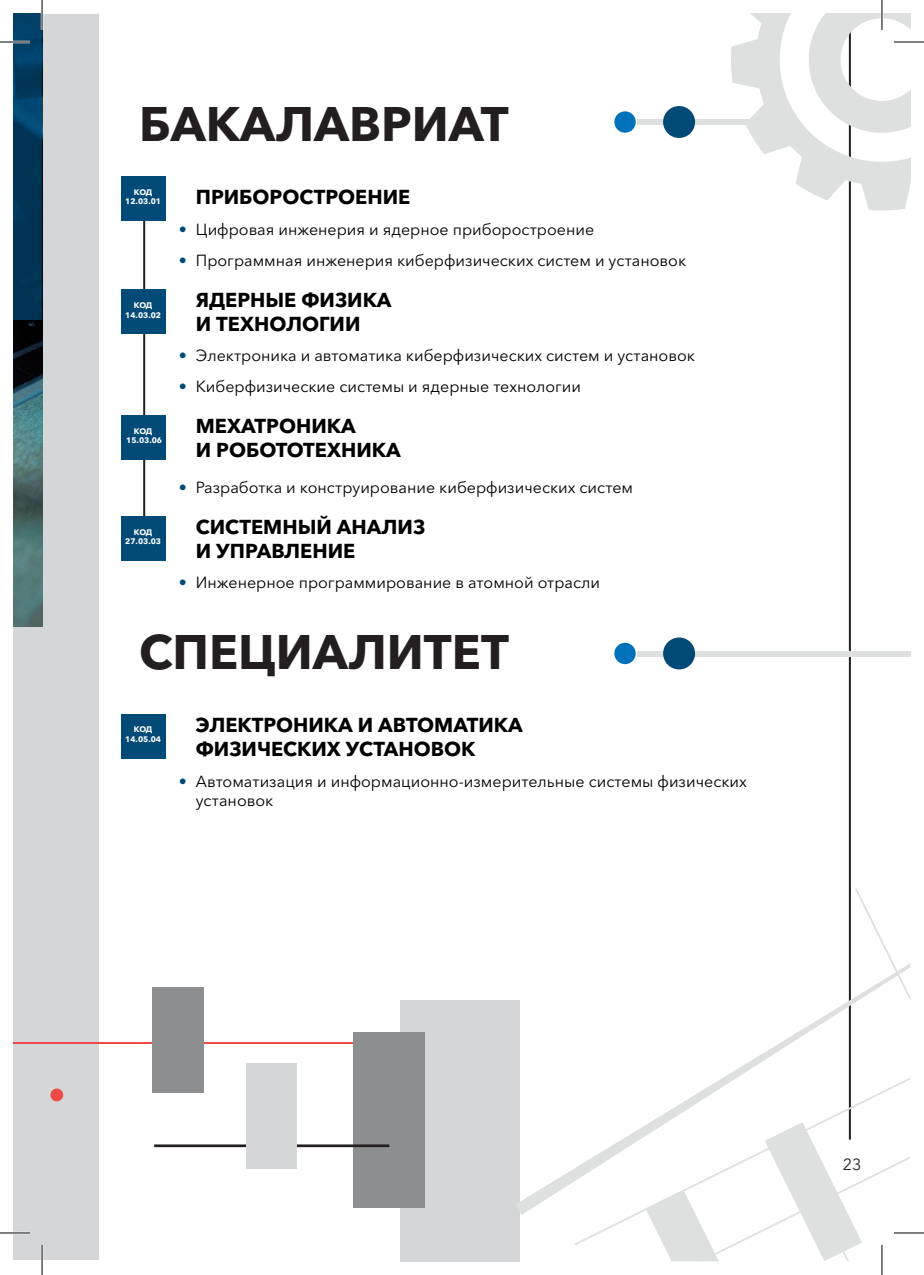
<style>
.page{position:relative;width:924px;height:1275px;background:#fff}
.page>*{position:absolute;margin:0;border:0;box-sizing:border-box;transform-origin:0 0}
.t1{font:700 48px "Avenir Next Cyr";color:#231f20}
.t2{font:700 20px/24px "Avenir Next Cyr";color:#000}
.t3{font:16px/19.2px "Avenir Next Cyr";color:#000}
.t4{font:16px "Avenir Next Cyr";color:#231f20}
.t5{font:700 8px/9.6px "Avenir Next Cyr";color:#fff;text-align:center}
.s1{color:#004a78}
</style>
<div class="page">
<hr style="left:848px;top:14px;width:2px;height:1125px;background:#231f20">
<div style="left:14px;top:15px;width:85px;height:1245px;background:#d5d6d8"></div>
<img style="left:14px;top:320px;width:28px;height:307px">
<svg style="left:14px;top:14px;width:28px;height:306px;background:#00385c"></svg>
<svg style="left:731px;top:14px;width:178px;height:197px"></svg>
<hr style="left:143px;top:211px;width:2px;height:308px;background:#231f20">
<div style="left:121px;top:176px;width:44px;height:44px;background:#004a78"></div>
<div style="left:121px;top:289px;width:44px;height:45px;background:#004a78"></div>
<div style="left:121px;top:415px;width:44px;height:44px;background:#004a78"></div>
<div style="left:121px;top:516px;width:44px;height:44px;background:#004a78"></div>
<div style="left:121px;top:714px;width:44px;height:44px;background:#004a78"></div>
<div style="left:636px;top:651px;width:273px;height:5px;background:#dde0df"></div>
<div style="left:662px;top:637px;width:32px;height:32px;background:#004a78;border-radius:50%"></div>
<div style="left:614px;top:643px;width:21px;height:21px;background:#0071bb;border-radius:50%"></div>
<div style="left:636px;top:119px;width:136px;height:6px;background:#dde0df"></div>
<div style="left:662px;top:106px;width:32px;height:32px;background:#004a78;border-radius:50%"></div>
<div style="left:614px;top:111px;width:21px;height:22px;background:#0071bb;border-radius:50%"></div>
<hr style="left:14px;top:1041px;width:416px;height:2px;background:#ef4a47">
<div style="left:400px;top:1000px;width:120px;height:261px;background:#d5d6d8"></div>
<div style="left:353px;top:1032px;width:72px;height:175px;background:#8c8e8f"></div>
<hr style="left:154px;top:1144px;width:235px;height:3px;background:#231f20">
<div style="left:246px;top:1063px;width:51px;height:106px;background:#d5d6d8"></div>
<div style="left:152px;top:987px;width:51px;height:106px;background:#8c8e8f"></div>
<div style="left:50px;top:1088px;width:13px;height:13px;background:#ef4a47;border-radius:50%"></div>
<svg style="left:520px;top:963px;width:389px;height:252px"></svg>
<svg style="left:854px;top:888px;width:55px;height:113px"></svg>
<svg style="left:645px;top:1122px;width:264px;height:139px"></svg>
<hr style="left:0;top:41px;width:30px;height:2px;background:#fff">
<hr style="left:893px;top:41px;width:30px;height:2px;background:#fff">
<hr style="left:0;top:1231px;width:30px;height:3px;background:#fff">
<hr style="left:893px;top:1231px;width:30px;height:3px;background:#fff">
<hr style="left:41px;top:0;width:2px;height:30px;background:#fff">
<hr style="left:41px;top:1245px;width:2px;height:30px;background:#fff">
<hr style="left:880px;top:0;width:2px;height:30px;background:#fff">
<hr style="left:880px;top:1245px;width:2px;height:30px;background:#fff">
<hr style="left:0;top:42px;width:30px;height:1px;background:#000">
<hr style="left:893px;top:42px;width:30px;height:1px;background:#000">
<hr style="left:0;top:1232px;width:30px;height:1px;background:#000">
<hr style="left:893px;top:1232px;width:30px;height:1px;background:#000">
<hr style="left:42px;top:0;width:1px;height:30px;background:#000">
<hr style="left:42px;top:1245px;width:1px;height:30px;background:#000">
<hr style="left:881px;top:0;width:1px;height:30px;background:#000">
<hr style="left:881px;top:1245px;width:1px;height:30px;background:#000">
<h1 class="t1" style="left:139px;top:94px;width:371px">БАКАЛАВРИАТ</h1>
<p class="t5" style="left:125px;top:187px;width:37px">КОД<br>12.03.01</p>
<p class="t5" style="left:125px;top:300px;width:37px">КОД<br>14.03.02</p>
<p class="t5" style="left:126px;top:426px;width:37px">КОД<br>15.03.06</p>
<p class="t5" style="left:125px;top:527px;width:37px">КОД<br>27.03.03</p>
<p class="t2" style="left:196px;top:185px;width:216px">ПРИБОРОСТРОЕНИЕ</p>
<p class="t3" style="left:179px;top:220px;width:416px"><span class="s1">•</span> Цифровая инженерия и ядерное приборостроение</p>
<p class="t3" style="left:179px;top:250px;width:508px"><span class="s1">•</span> Программная инженерия киберфизических систем и установок</p>
<p class="t2" style="left:196px;top:287px;width:197px">ЯДЕРНЫЕ ФИЗИКА<br>И ТЕХНОЛОГИИ</p>
<p class="t3" style="left:179px;top:346px;width:517px"><span class="s1">•</span> Электроника и автоматика киберфизических систем и установок</p>
<p class="t3" style="left:179px;top:376px;width:403px"><span class="s1">•</span> Киберфизические системы и ядерные технологии</p>
<p class="t2" style="left:196px;top:413px;width:206px">МЕХАТРОНИКА<br>И РОБОТОТЕХНИКА</p>
<p class="t3" style="left:179px;top:477px;width:455px"><span class="s1">•</span> Разработка и конструирование киберфизических систем</p>
<p class="t2" style="left:196px;top:515px;width:231px">СИСТЕМНЫЙ АНАЛИЗ<br>И УПРАВЛЕНИЕ</p>
<p class="t3" style="left:179px;top:573px;width:423px"><span class="s1">•</span> Инженерное программирование в атомной отрасли</p>
<h1 class="t1" style="left:139px;top:622px;width:371px">СПЕЦИАЛИТЕТ</h1>
<p class="t5" style="left:125px;top:725px;width:37px">КОД<br>14.05.04</p>
<p class="t2" style="left:196px;top:713px;width:328px">ЭЛЕКТРОНИКА И АВТОМАТИКА<br>ФИЗИЧЕСКИХ УСТАНОВОК</p>
<p class="t3" style="left:196px;top:771px;width:552px;text-indent:-17px"><span class="s1">•</span> Автоматизация и информационно-измерительные системы физических установок</p>
<p class="t4" style="left:842px;top:1154px;width:20px">23</p>
</div>
